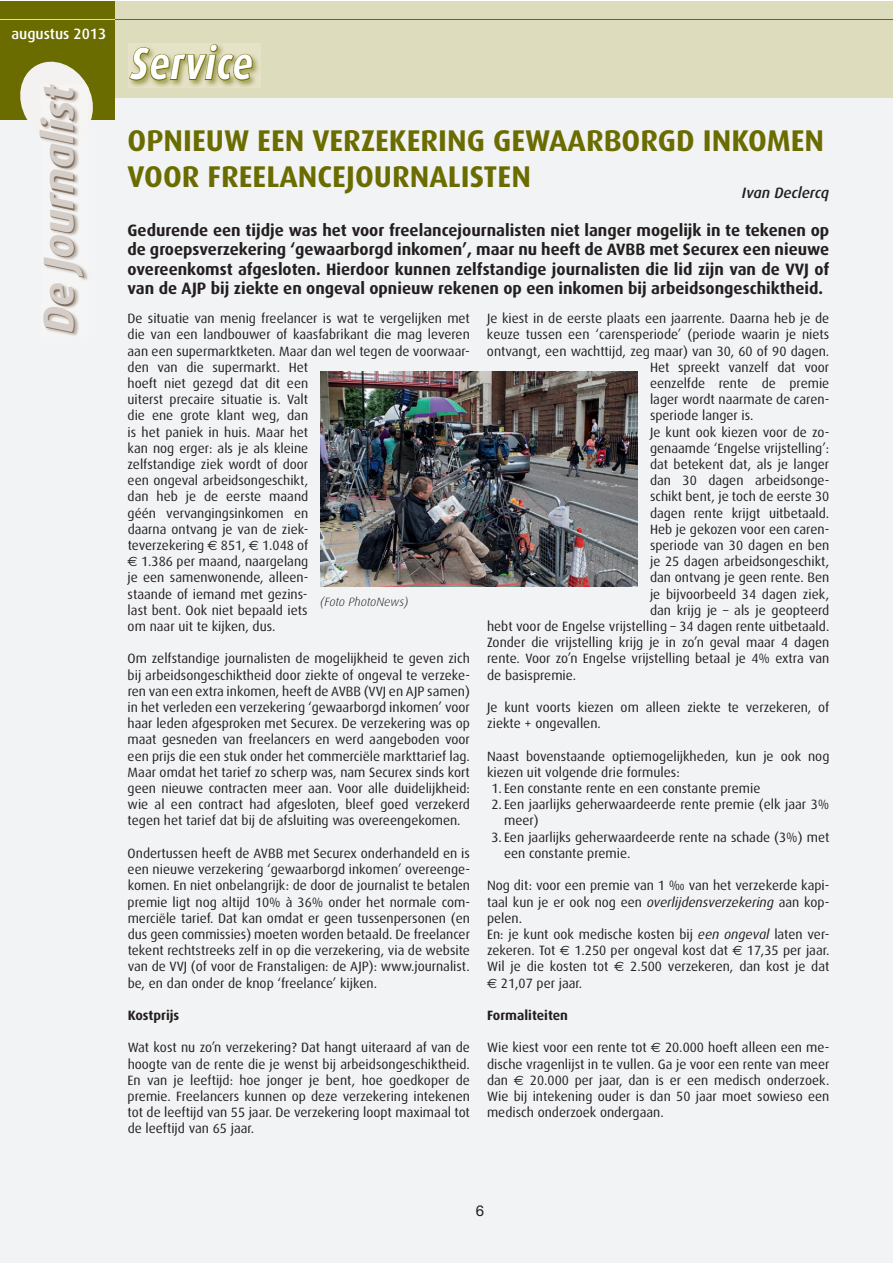
<style>
.page{position:relative;width:893px;height:1263px;background:#fff}
.page>*{position:absolute;margin:0;border:0;box-sizing:border-box;transform-origin:0 0}
.t1{font:italic 700 45px "Dax";letter-spacing:.025em;color:#fff;scale:.82 1}
.t2{font:italic 700 43.05px "Dax";color:#806f61}
.t3{font:700 30px/36px "Dax";color:#6b6c00}
.t4{font:700 16.5px/19.5px "Dax";color:#231f20;text-align:justify}
.t5{font:500 15px "Dax";color:#fff}
.t6{font:italic 500 15px "Dax";color:#231f20}
.t7{font:15px "Helvetica Neue LT Std";color:#231f20}
.t8{font:13.5px/16.2px "Dax";color:#231f20}
.t9{font:700 13.5px "Dax";color:#231f20}
.t10{font:italic 300 12px "Dax";letter-spacing:-.005em;color:#231f20}
.s1{font-family:"Euro Sans"}
.s2{font-style:italic}
</style>
<div class="page">
<div style="left:0;top:1px;width:892px;height:1262px;background:#f2f3f4"></div>
<div style="left:0;top:1px;width:892px;height:97px;background:#dddcbd"></div>
<div style="left:0;top:1px;width:115px;height:119px;background:#6b6c00"></div>
<svg style="left:20px;top:61px;width:73px;height:59px"></svg>
<img style="left:45px;top:141px;width:43px;height:195px">
<img style="left:41px;top:85px;width:48px;height:56px">
<img style="left:128px;top:43px;width:132px;height:45px">
<svg style="left:129px;top:44px;width:124px;height:37px"></svg>
<hr style="left:108px;top:20px;width:784px;height:1px;background:#6b6c00">
<hr style="left:0;top:20px;width:115px;height:1px;background:#dddcbd">
<img style="left:321px;top:372px;width:316px;height:214px">
<p class="t5" style="left:11px;top:26px;width:96px">augustus 2013</p>
<h2 class="t2" style="left:35px;top:334px;width:250px;rotate:-90deg">De Journalist</h2>
<h1 class="t1" style="left:131px;top:38px;width:151px">Service</h1>
<h3 class="t3" style="left:128px;top:122px;width:698px">OPNIEUW EEN VERZEKERING GEWAARBORGD INKOMEN<br>VOOR FREELANCEJOURNALISTEN</h3>
<p class="t4" style="left:128px;top:220px;width:703px">Gedurende een tijdje was het voor freelancejournalisten niet langer mogelijk in te tekenen op de groepsverzekering ‘gewaarborgd inkomen’, maar nu heeft de AVBB met Securex een nieuwe overeenkomst afgesloten. Hierdoor kunnen zelfstandige journalisten die lid zijn van de VVJ of van de AJP bij ziekte en ongeval opnieuw rekenen op een inkomen bij arbeidsongeschiktheid.</p>
<p class="t8" style="left:128px;top:311px;width:344px">De situatie van menig freelancer is wat te vergelijken met die van een landbouwer of kaasfabrikant die mag leveren aan een supermarktketen. Maar dan wel tegen de voorwaar&shy;den van die supermarkt. Het<br>hoeft niet gezegd dat dit een<br>uiterst precaire situatie is. Valt<br>die ene grote klant weg, dan<br>is het paniek in huis. Maar het<br>kan nog erger: als je als kleine<br>zelfstandige ziek wordt of door<br>een ongeval arbeidsongeschikt,<br>dan heb je de eerste maand<br>géén vervangingsinkomen en<br>daarna ontvang je van de ziek-<br>teverzekering <span class="s1">€</span> 851, <span class="s1">€</span> 1.048 of<br><span class="s1">€</span> 1.386 per maand, naargelang<br>je een samenwonende, alleen-<br>staande of iemand met gezins-<br>last bent. Ook niet bepaald iets<br>om naar uit te kijken, dus.</p>
<p class="t8" style="left:128px;top:651px;width:344px;text-align:justify">Om zelfstandige journalisten de mogelijkheid te geven zich bij arbeidsongeschiktheid door ziekte of ongeval te verzeke&shy;ren van een extra inkomen, heeft de AVBB (VVJ en AJP samen) in het verleden een verzekering ‘gewaarborgd inkomen’ voor haar leden afgesproken met Securex. De verzekering was op maat gesneden van freelancers en werd aangeboden voor een prijs die een stuk onder het commerciële markttarief lag.<br>Maar omdat het tarief zo scherp was, nam Securex sinds kort geen nieuwe contracten meer aan. Voor alle duidelijkheid: wie al een contract had afgesloten, bleef goed verzekerd tegen het tarief dat bij de afsluiting was overeengekomen.</p>
<p class="t8" style="left:128px;top:845px;width:344px;text-align:justify">Ondertussen heeft de AVBB met Securex onderhandeld en is een nieuwe verzekering ‘gewaarborgd inkomen’ overeenge&shy;komen. En niet onbelangrijk: de door de journalist te betalen premie ligt nog altijd 10% à 36% onder het normale com&shy;merciële tarief. Dat kan omdat er geen tussenpersonen (en dus geen commissies) moeten worden betaald. De freelancer tekent rechtstreeks zelf in op die verzekering, via de website van de VVJ (of voor de Franstaligen: de AJP): www.journalist. be, en dan onder de knop ‘freelance’ kijken.</p>
<p class="t9" style="left:128px;top:1007px;width:53px">Kostprijs</p>
<p class="t8" style="left:128px;top:1040px;width:344px;text-align:justify">Wat kost nu zo’n verzekering? Dat hangt uiteraard af van de hoogte van de rente die je wenst bij arbeidsongeschiktheid.<br>En van je leeftijd: hoe jonger je bent, hoe goedkoper de premie. Freelancers kunnen op deze verzekering intekenen tot de leeftijd van 55 jaar. De verzekering loopt maximaal tot de leeftijd van 65 jaar.</p>
<p class="t6" style="left:742px;top:184px;width:89px">Ivan Declercq</p>
<p class="t8" style="left:487px;top:311px;width:344px">Je kiest in de eerste plaats een jaarrente. Daarna heb je de</p>
<p class="t8" style="left:487px;top:327px;width:344px">keuze tussen een ‘carensperiode’ (periode waarin je niets</p>
<p class="t8" style="left:487px;top:343px;width:344px">ontvangt, een wachttijd, zeg maar) van 30, 60 of 90 dagen.</p>
<p class="t8" style="left:650px;top:359px;width:181px">Het spreekt vanzelf dat voor</p>
<p class="t8" style="left:650px;top:375px;width:181px">eenzelfde rente de premie</p>
<p class="t8" style="left:650px;top:392px;width:181px">lager wordt naarmate de caren-</p>
<p class="t8" style="left:650px;top:408px;width:105px">speriode langer is.</p>
<p class="t8" style="left:650px;top:424px;width:181px">Je kunt ook kiezen voor de zo-</p>
<p class="t8" style="left:650px;top:440px;width:181px">genaamde ‘Engelse vrijstelling’:</p>
<p class="t8" style="left:650px;top:456px;width:181px">dat betekent dat, als je langer</p>
<p class="t8" style="left:650px;top:473px;width:181px">dan 30 dagen arbeidsonge-</p>
<p class="t8" style="left:650px;top:489px;width:181px">schikt bent, je toch de eerste 30</p>
<p class="t8" style="left:650px;top:505px;width:181px">dagen rente krijgt uitbetaald.</p>
<p class="t8" style="left:650px;top:521px;width:181px">Heb je gekozen voor een caren-</p>
<p class="t8" style="left:650px;top:537px;width:181px">speriode van 30 dagen en ben</p>
<p class="t8" style="left:650px;top:554px;width:181px">je 25 dagen arbeidsongeschikt,</p>
<p class="t8" style="left:650px;top:570px;width:181px">dan ontvang je geen rente. Ben</p>
<p class="t8" style="left:650px;top:586px;width:181px">je bijvoorbeeld 34 dagen ziek,</p>
<p class="t8" style="left:650px;top:602px;width:181px">dan krijg je – als je geopteerd</p>
<p class="t8" style="left:487px;top:618px;width:344px">hebt voor de Engelse vrijstelling – 34 dagen rente uitbetaald.</p>
<p class="t8" style="left:487px;top:635px;width:344px">Zonder die vrijstelling krijg je in zo’n geval maar 4 dagen</p>
<p class="t8" style="left:487px;top:651px;width:344px">rente. Voor zo’n Engelse vrijstelling betaal je 4% extra van</p>
<p class="t8" style="left:487px;top:667px;width:91px">de basispremie.</p>
<p class="t8" style="left:487px;top:699px;width:344px">Je kunt voorts kiezen om alleen ziekte te verzekeren, of ziekte + ongevallen.</p>
<p class="t8" style="left:487px;top:748px;width:344px">Naast bovenstaande optiemogelijkheden, kun je ook nog kiezen uit volgende drie formules:</p>
<p class="t8" style="left:491px;top:780px;width:271px">1. Een constante rente en een constante premie</p>
<p class="t8" style="left:504px;top:797px;width:327px;text-indent:-13px">2. Een jaarlijks geherwaardeerde rente premie (elk jaar 3% meer)</p>
<p class="t8" style="left:504px;top:829px;width:327px;text-indent:-13px">3. Een jaarlijks geherwaardeerde rente na schade (3%) met een constante premie.</p>
<p class="t8" style="left:487px;top:878px;width:344px">Nog dit: voor een premie van 1 ‰ van het verzekerde kapi&shy;taal kun je er ook nog een <span class="s2">overlijdensverzekering</span> aan kop&shy;pelen.<br>En: je kunt ook medische kosten bij <span class="s2">een ongeval</span> laten ver&shy;zekeren. Tot <span class="s1">€</span> 1.250 per ongeval kost dat <span class="s1">€</span> 17,35 per jaar.<br>Wil je die kosten tot <span class="s1">€</span> 2.500 verzekeren, dan kost je dat <span class="s1">€</span> 21,07 per jaar.</p>
<p class="t9" style="left:487px;top:1007px;width:82px">Formaliteiten</p>
<p class="t8" style="left:487px;top:1040px;width:344px;text-align:justify">Wie kiest voor een rente tot <span class="s1">€</span> 20.000 hoeft alleen een me&shy;dische vragenlijst in te vullen. Ga je voor een rente van meer dan <span class="s1">€</span> 20.000 per jaar, dan is er een medisch onderzoek.<br>Wie bij intekening ouder is dan 50 jaar moet sowieso een medisch onderzoek ondergaan.</p>
<p class="t10" style="left:320px;top:596px;width:90px">(Foto PhotoNews)</p>
<p class="t7" style="left:476px;top:1202px;width:10px">6</p>
</div>
